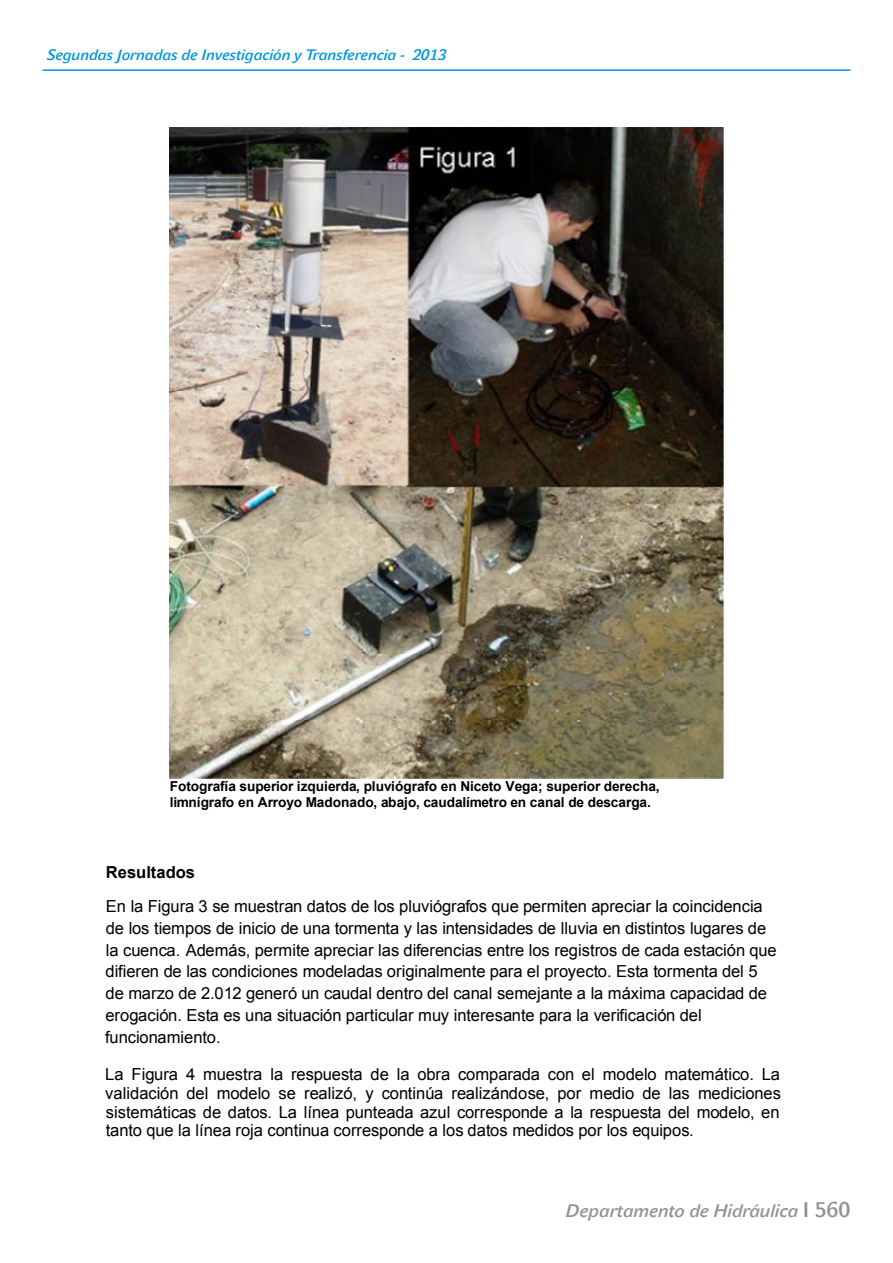
<style>
.page{position:relative;width:893px;height:1263px;background:#fff}
.page>*{position:absolute;margin:0;border:0;box-sizing:border-box;transform-origin:0 0}
.t1{font:italic 18px "John Sans Med CE";color:#8f9398}
.t2{font:16.5px/21.8px "Arial";color:#000}
.t3{font:italic 15px "John Sans Med CE";color:#0096db}
.t4{font:700 13.65px/15.5px "Arial";color:#000}
.s1{font-family:"John Sans Med SCCE"}
.s2{font-weight:700}
.s3{font-family:"John Sans Med SCCE";font-style:normal;font-size:21px}
</style>
<div class="page">
<hr style="left:43px;top:69px;width:807px;height:2px;background:#0096db">
<img style="left:169px;top:128px;width:554px;height:651px">
<p class="t3" style="left:47px;top:46px;width:401px">Segundas Jornadas de Investigación y Transferencia - <span class="s1">2013</span></p>
<p class="t4" style="left:170px;top:779px;width:491px">Fotografía superior izquierda, pluviógrafo en Niceto Vega; superior derecha, limnígrafo en Arroyo Madonado, abajo, caudalímetro en canal de descarga.</p>
<p class="t2" style="left:106px;top:855px;width:658px;line-height:34.2px"><span class="s2">Resultados<br></span>En la Figura 3 se muestran datos de los pluviógrafos que permiten apreciar la coincidencia</p>
<p class="t2" style="left:105px;top:917px;width:673px">de los tiempos de inicio de una tormenta y las intensidades de lluvia en distintos lugares de la cuenca. Además, permite apreciar las diferencias entre los registros de cada estación que difieren de las condiciones modeladas originalmente para el proyecto. Esta tormenta del 5 de marzo de 2.012 generó un caudal dentro del canal semejante a la máxima capacidad de erogación. Esta es una situación particular muy interesante para la verificación del funcionamiento.</p>
<p class="t2" style="left:105px;top:1064px;width:677px;line-height:18.9px;text-align:justify">La Figura 4 muestra la respuesta de la obra comparada con el modelo matemático. La validación del modelo se realizó, y continúa realizándose, por medio de las mediciones sistemáticas de datos. La línea punteada azul corresponde a la respuesta del modelo, en tanto que la línea roja continua corresponde a los datos medidos por los equipos.</p>
<p class="t1" style="left:566px;top:1200px;width:286px">Departamento de Hidráulica <span class="s3">I 560</span></p>
</div>
